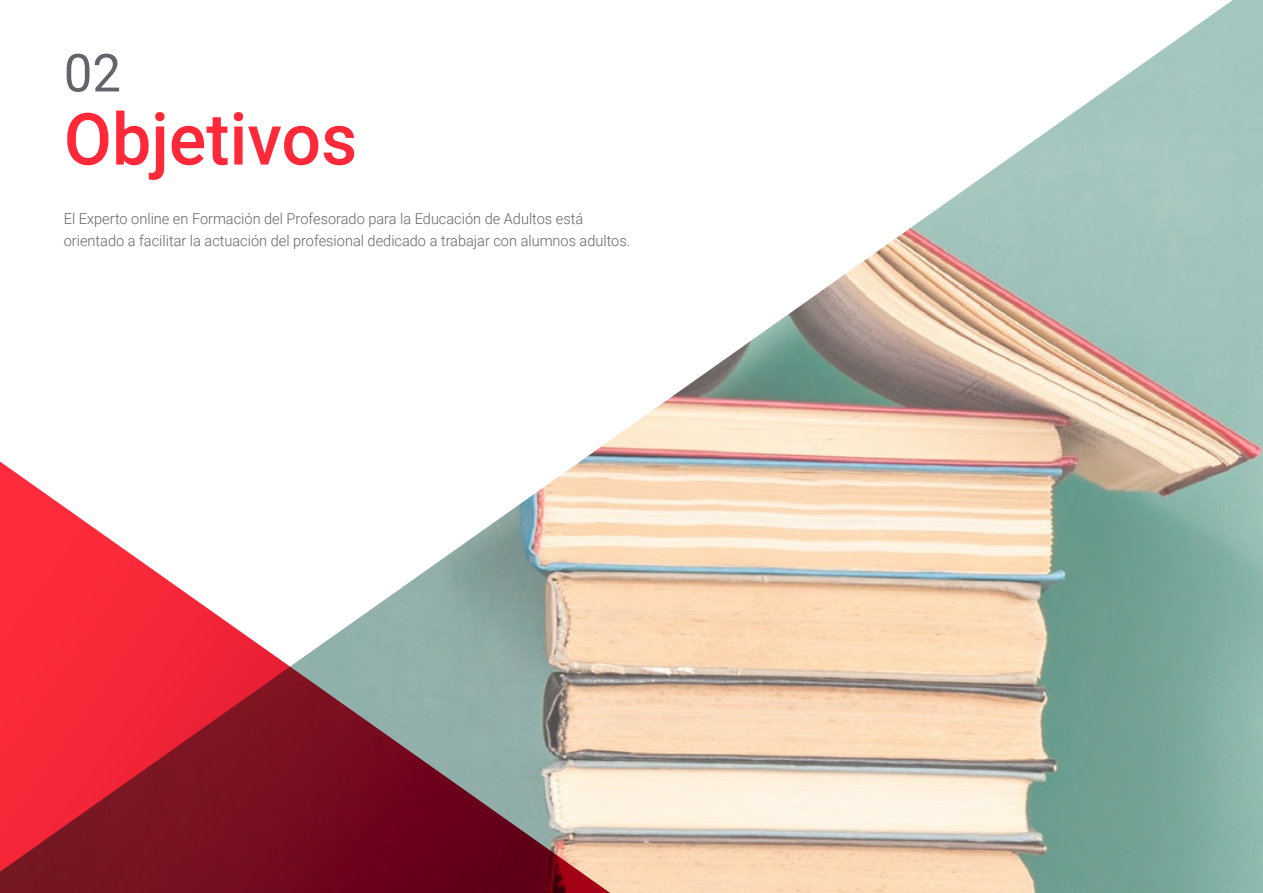
<style>
.page{position:relative;width:1263px;height:893px;background:#fff}
.page>*{position:absolute;margin:0;border:0;box-sizing:border-box;transform-origin:0 0}
.t1{font:500 72px "Roboto";color:#ff293a}
.t2{font:52.5px "Roboto";color:#61646a}
.t3{font:300 15px/22.5px "Roboto";color:#61646a}
</style>
<div class="page">
<img style="left:602px;top:0;width:661px;height:893px">
<svg style="left:0;top:446px;width:640px;height:447px"></svg>
<h2 class="t2" style="left:64px;top:36px;width:59px">02</h2>
<h1 class="t1" style="left:64px;top:89px;width:295px">Objetivos</h1>
<p class="t3" style="left:64px;top:207px;width:568px">El Experto online en Formación del Profesorado para la Educación de Adultos está orientado a facilitar la actuación del profesional dedicado a trabajar con alumnos adultos.</p>
</div>
